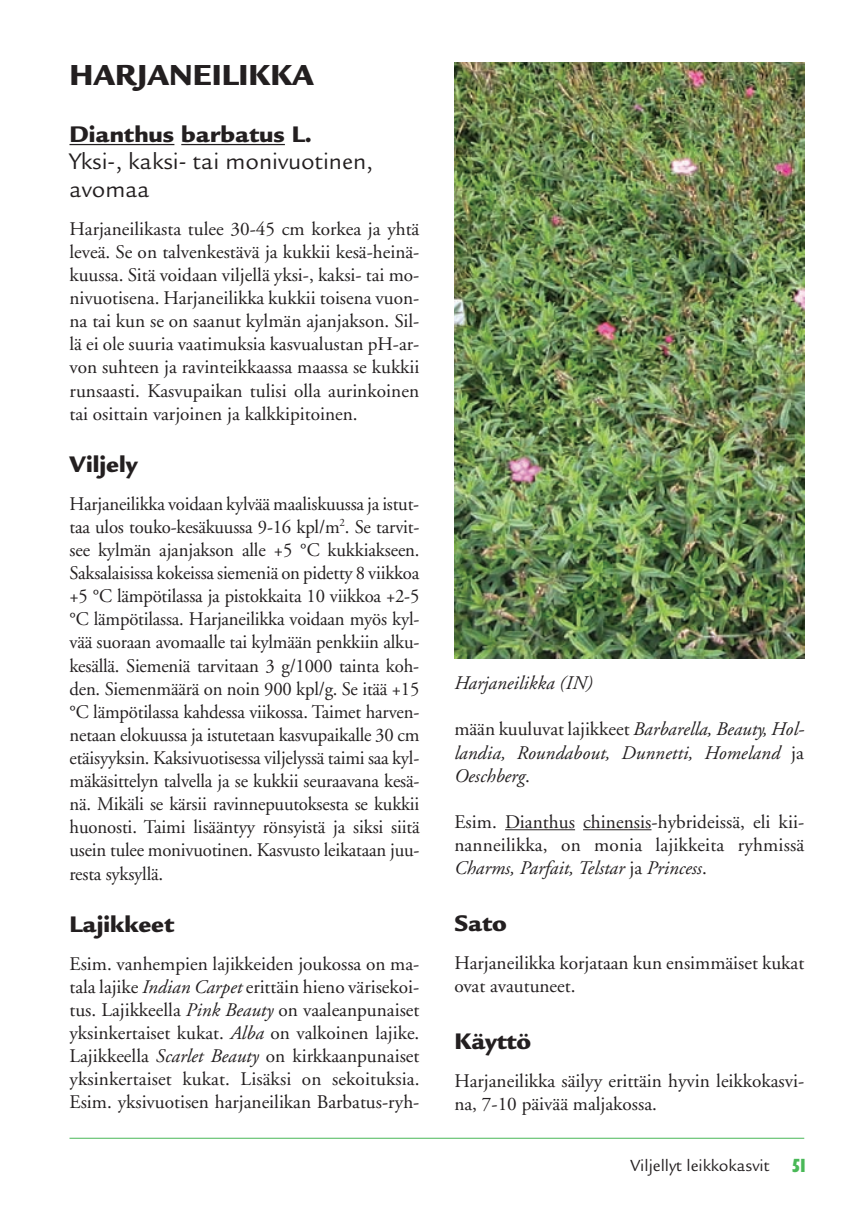
<style>
.page{position:relative;width:844px;height:1216px;background:#fff}
.page>*{position:absolute;margin:0;border:0;box-sizing:border-box;transform-origin:0 0}
.t1{font:900 31.5px "Legacy Sans";color:#231f20}
.t2{font:900 24.5px "Legacy Sans";color:#231f20}
.t3{font:24.5px/27.3px "Legacy Sans";color:#231f20}
.t4{font:19.25px/23.1px "Adobe Garamond";color:#231f20;text-align:justify}
.t5{font:italic 19.25px/23.1px "Adobe Garamond";color:#231f20;text-align:justify}
.t6{font:17.5px "Legacy Sans";color:#231f20}
.s1{font-style:italic}
.s2{font-style:normal}
.s3{font-family:"Humanist 521 BT Xtra";font-weight:700;font-stretch:condensed;font-size:19.25px;color:#49b857}
</style>
<div class="page">
<hr style="left:69px;top:1137px;width:735px;height:1px;background:#49b857">
<hr style="left:69px;top:144px;width:105px;height:1px;background:#231f20">
<hr style="left:181px;top:144px;width:104px;height:1px;background:#231f20">
<img style="left:454px;top:62px;width:350px;height:596px">
<hr style="left:505px;top:829px;width:70px;height:1px;background:#231f20">
<hr style="left:583px;top:829px;width:68px;height:1px;background:#231f20">
<h1 class="t1" style="left:69px;top:56px;width:246px">HARJANEILIKKA</h1>
<p class="t2" style="left:69px;top:120px;width:244px">Dianthus barbatus L.</p>
<p class="t3" style="left:69px;top:148px;width:305px">Yksi-, kaksi- tai monivuotinen, avomaa</p>
<p class="t4" style="left:69px;top:217px;width:351px">Harjaneilikasta tulee 30-45 cm korkea ja yhtä leveä. Se on talvenkestävä ja kukkii kesä-heinä&shy;kuussa. Sitä voidaan viljellä yksi-, kaksi- tai mo&shy;nivuotisena. Harjaneilikka kukkii toisena vuon&shy;na tai kun se on saanut kylmän ajanjakson. Sil&shy;lä ei ole suuria vaatimuksia kasvualustan pH-ar&shy;von suhteen ja ravinteikkaassa maassa se kukkii runsaasti. Kasvupaikan tulisi olla aurinkoinen tai osittain varjoinen ja kalkkipitoinen.</p>
<p class="t2" style="left:69px;top:449px;width:70px">Viljely</p>
<p class="t4" style="left:69px;top:492px;width:351px">Harjaneilikka voidaan kylvää maaliskuussa ja istut&shy;taa ulos touko-kesäkuussa 9-16 kpl/m<sup>2</sup>. Se tarvit&shy;see kylmän ajanjakson alle +5 °C kukkiakseen.<br>Saksalaisissa kokeissa siemeniä on pidetty 8 viikkoa +5 °C lämpötilassa ja pistokkaita 10 viikkoa +2-5 °C lämpötilassa. Harjaneilikka voidaan myös kyl&shy;vää suoraan avomaalle tai kylmään penkkiin alku&shy;kesällä. Siemeniä tarvitaan 3 g/1000 tainta koh&shy;den. Siemenmäärä on noin 900 kpl/g. Se itää +15 °C lämpötilassa kahdessa viikossa. Taimet harven&shy;netaan elokuussa ja istutetaan kasvupaikalle 30 cm etäisyyksin. Kaksivuotisessa viljelyssä taimi saa kyl&shy;mäkäsittelyn talvella ja se kukkii seuraavana kesä&shy;nä. Mikäli se kärsii ravinnepuutoksesta se kukkii huonosti. Taimi lisääntyy rönsyistä ja siksi siitä usein tulee monivuotinen. Kasvusto leikataan juu&shy;resta syksyllä.</p>
<p class="t2" style="left:69px;top:909px;width:106px">Lajikkeet</p>
<p class="t4" style="left:69px;top:952px;width:351px">Esim. vanhempien lajikkeiden joukossa on ma&shy;tala lajike <span class="s1">Indian Carpet</span> erittäin hieno värisekoi&shy;tus. Lajikkeella <span class="s1">Pink Beauty</span> on vaaleanpunaiset yksinkertaiset kukat. <span class="s1">Alba</span> on valkoinen lajike.<br>Lajikkeella <span class="s1">Scarlet Beauty</span> on kirkkaanpunaiset yksinkertaiset kukat. Lisäksi on sekoituksia.<br>Esim. yksivuotisen harjaneilikan Barbatus-ryh-</p>
<p class="t5" style="left:454px;top:671px;width:140px">Harjaneilikka (IN)</p>
<p class="t5" style="left:454px;top:718px;width:351px"><span class="s2">mään kuuluvat lajikkeet</span> Barbarella, Beauty, Hol&shy;landia, Roundabout, Dunnetti, Homeland <span class="s2">ja </span>Oeschberg<span class="s2">.</span></p>
<p class="t4" style="left:454px;top:810px;width:351px">Esim. Dianthus chinensis-hybrideissä, eli kii&shy;nanneilikka, on monia lajikkeita ryhmissä <span class="s1">Charms, Parfait, Telstar</span> ja <span class="s1">Princess</span>.</p>
<p class="t2" style="left:454px;top:908px;width:54px">Sato</p>
<p class="t4" style="left:454px;top:952px;width:351px">Harjaneilikka korjataan kun ensimmäiset kukat ovat avautuneet.</p>
<p class="t2" style="left:454px;top:1026px;width:78px">Käyttö</p>
<p class="t4" style="left:454px;top:1070px;width:351px">Harjaneilikka säilyy erittäin hyvin leikkokasvi&shy;na, 7-10 päivää maljakossa.</p>
<p class="t6" style="left:630px;top:1155px;width:177px">Viljellyt leikkokasvit <span class="s3">51</span></p>
</div>
